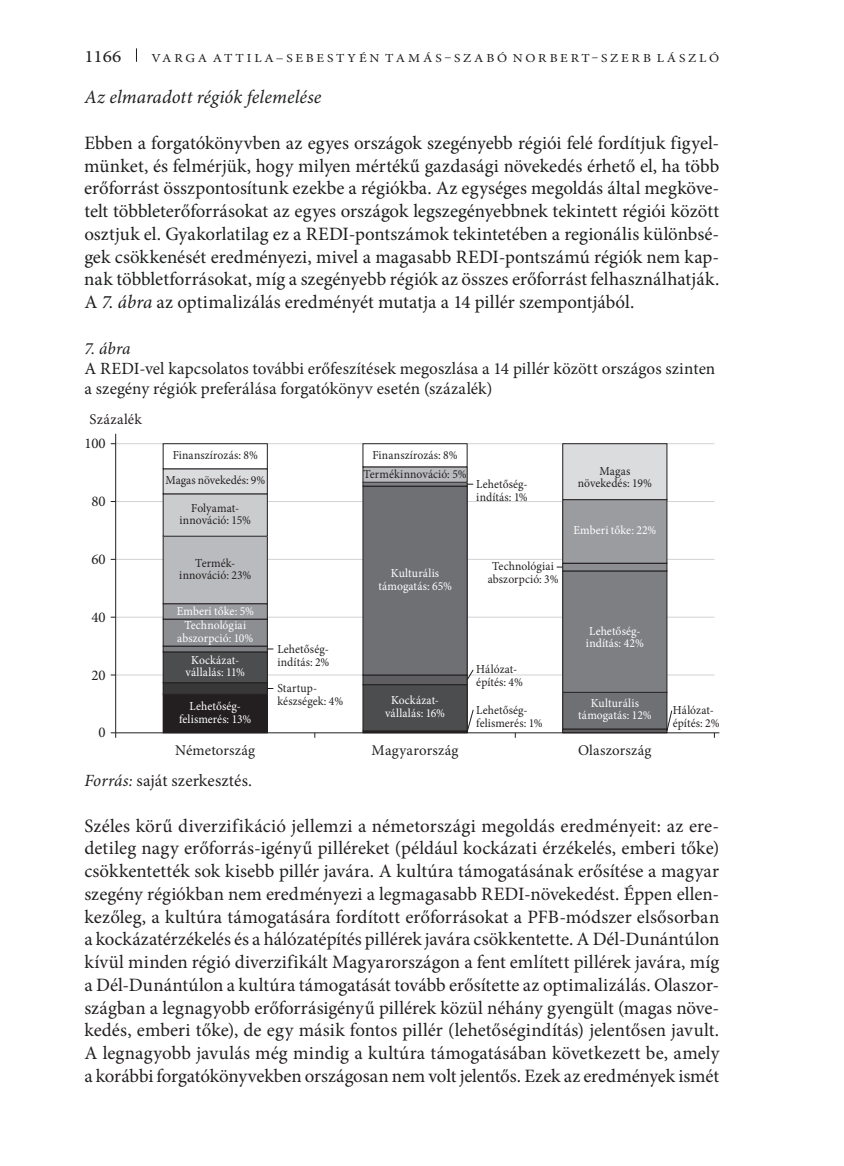
<style>
.page{position:relative;width:844px;height:1166px;background:#fff}
.page>*{position:absolute;margin:0;border:0;box-sizing:border-box;transform-origin:0 0}
.t1{font:18.9px/22.8px "Minion Pro";color:#231f20;text-align:justify}
.t2{font:18.9px/22.8px "Minion Pro";letter-spacing:-.01em;color:#1d1e1f;text-align:justify}
.t3{font:italic 18.9px "Minion Pro";letter-spacing:.005em;color:#1d1e1f}
.t4{font:17.5px "Minion Pro";color:#1d1e1f;scale:1.1 1}
.t5{font:17.15px/20.1px "Minion Pro";color:#1d1e1f}
.t6{font:17.15px "Minion Pro";color:#231f20}
.t7{font:italic 17.15px "Minion Pro";color:#1d1e1f}
.t8{font:14.88px "Minion Pro Regular 11";letter-spacing:.01em;color:#231f20}
.t9{font:12.25px/13.1px "Minion Pro Regular 11";letter-spacing:.005em;color:#231f20;scale:.95 1}
.t10{font:12.25px/12.2px "Minion Pro Regular 11";letter-spacing:.01em;color:#fff;text-align:center;scale:.95 1}
.t11{font:12.25px "Minion Pro";letter-spacing:.24em;color:#1d1e1f;scale:1.1 1}
.s1{font-style:italic}
</style>
<div class="page">
<svg style="left:136px;top:48px;width:1px;height:14px"></svg>
<hr style="left:116px;top:674px;width:598px;height:1px;background:#d1d2d4">
<hr style="left:116px;top:617px;width:598px;height:1px;background:#d1d2d4">
<hr style="left:116px;top:559px;width:598px;height:1px;background:#d1d2d4">
<hr style="left:116px;top:501px;width:598px;height:1px;background:#d1d2d4">
<hr style="left:116px;top:443px;width:598px;height:1px;background:#d1d2d4">
<hr style="left:563px;top:729px;width:104px;height:4px;background:#5f5f62">
<div style="left:562px;top:728px;width:105px;height:5px;border:1px solid #231f20"></div>
<div style="left:563px;top:692px;width:104px;height:37px;background:#6f7073"></div>
<div style="left:562px;top:692px;width:105px;height:37px;border:1px solid #231f20"></div>
<div style="left:563px;top:571px;width:104px;height:121px;background:#7d7f82"></div>
<div style="left:562px;top:570px;width:105px;height:123px;border:1px solid #231f20"></div>
<div style="left:563px;top:563px;width:104px;height:8px;background:#8c8e91"></div>
<div style="left:562px;top:563px;width:105px;height:8px;border:1px solid #231f20"></div>
<div style="left:563px;top:500px;width:104px;height:63px;background:#9b9ca0"></div>
<div style="left:562px;top:499px;width:105px;height:65px;border:1px solid #231f20"></div>
<div style="left:563px;top:444px;width:104px;height:56px;background:#dbdcde"></div>
<div style="left:562px;top:443px;width:105px;height:57px;border:1px solid #231f20"></div>
<div style="left:163px;top:694px;width:104px;height:39px;background:#231f20"></div>
<div style="left:163px;top:694px;width:105px;height:39px;border:1px solid #231f20"></div>
<div style="left:163px;top:683px;width:104px;height:11px;background:#383839"></div>
<div style="left:163px;top:682px;width:105px;height:13px;border:1px solid #231f20"></div>
<div style="left:163px;top:652px;width:104px;height:31px;background:#4c4d4e"></div>
<div style="left:163px;top:651px;width:105px;height:32px;border:1px solid #231f20"></div>
<div style="left:163px;top:646px;width:104px;height:6px;background:#7d7f82"></div>
<div style="left:163px;top:646px;width:105px;height:6px;border:1px solid #231f20"></div>
<div style="left:163px;top:619px;width:104px;height:27px;background:#8c8e91"></div>
<div style="left:163px;top:619px;width:105px;height:27px;border:1px solid #231f20"></div>
<div style="left:163px;top:604px;width:104px;height:15px;background:#9b9ca0"></div>
<div style="left:163px;top:536px;width:104px;height:68px;background:#babbbe"></div>
<div style="left:163px;top:536px;width:105px;height:68px;border:1px solid #231f20"></div>
<div style="left:163px;top:494px;width:104px;height:42px;background:#cbccce"></div>
<div style="left:163px;top:493px;width:105px;height:44px;border:1px solid #231f20"></div>
<div style="left:163px;top:469px;width:104px;height:25px;background:#dbdcde"></div>
<div style="left:163px;top:443px;width:105px;height:26px;border:1px solid #231f20"></div>
<div style="left:362px;top:730px;width:106px;height:3px;border:1px solid #231f20"></div>
<div style="left:363px;top:685px;width:104px;height:46px;background:#4c4d4e"></div>
<div style="left:362px;top:684px;width:106px;height:47px;border:1px solid #231f20"></div>
<div style="left:363px;top:675px;width:104px;height:10px;background:#5f5f62"></div>
<div style="left:362px;top:674px;width:106px;height:11px;border:1px solid #231f20"></div>
<div style="left:363px;top:486px;width:104px;height:189px;background:#6f7073"></div>
<div style="left:362px;top:486px;width:106px;height:189px;border:1px solid #231f20"></div>
<div style="left:363px;top:467px;width:104px;height:15px;background:#babbbe"></div>
<div style="left:362px;top:466px;width:106px;height:17px;border:1px solid #231f20"></div>
<div style="left:362px;top:443px;width:106px;height:24px;border:1px solid #231f20"></div>
<hr style="left:115px;top:434px;width:1px;height:299px;background:#231f20">
<hr style="left:116px;top:732px;width:603px;height:1px;background:#231f20">
<svg style="left:111px;top:732px;width:5px;height:6px"></svg>
<svg style="left:466px;top:669px;width:8px;height:12px"></svg>
<svg style="left:466px;top:709px;width:8px;height:24px"></svg>
<svg style="left:666px;top:709px;width:7px;height:23px"></svg>
<p class="t4" style="left:84px;top:44px;width:35px">1166</p>
<p class="t11" style="left:151px;top:50px;width:518px">Varga Attila−Sebestyén Tamás–Szabó Nor bert–Szerb László</p>
<p class="t3" style="left:84px;top:84px;width:239px">Az elmaradott régiók felemelése</p>
<p class="t2" style="left:84px;top:132px;width:636px">Ebben a forgatókönyvben az egyes országok szegényebb régiói felé fordítjuk figyel&shy;münket, és felmérjük, hogy milyen mértékű gazdasági növekedés érhető el, ha több erőforrást összpontosítunk ezekbe a régiókba. Az egységes megoldás által megköve&shy;telt többleterőforrásokat az egyes országok legszegényebbnek tekintett régiói között osztjuk el. Gyakorlatilag ez a REDI</p>
<p class="t2" style="left:84px;top:223px;width:636px;text-indent:264px">-pontszámok tekintetében a regionális különbsé&shy;gek csökkenését eredményezi, mivel a magasabb REDI</p>
<p class="t2" style="left:84px;top:245px;width:637px;text-indent:414px">-pontszámú régiók nem kap&shy;nak többletforrásokat, míg a szegényebb régiók az összes erőforrást felhasználhatják.<br>A <span class="s1">7. ábra</span> az optimalizálás eredményét mutatja a 14 pillér szempontjából.</p>
<p class="t7" style="left:84px;top:336px;width:48px">7. ábra</p>
<p class="t5" style="left:84px;top:358px;width:27px">A REDI</p>
<p class="t5" style="left:84px;top:358px;width:632px;text-indent:55px">-vel kapcsolatos további erőfeszítések megoszlása a 14 pillér között országos szinten a szegény régiók preferálása forgatókönyv esetén (százalék)</p>
<p class="t8" style="left:90px;top:409px;width:54px">Százalék</p>
<p class="t8" style="left:84px;top:434px;width:23px">100</p>
<p class="t8" style="left:91px;top:491px;width:16px">80</p>
<p class="t8" style="left:91px;top:549px;width:16px">60</p>
<p class="t8" style="left:91px;top:607px;width:16px">40</p>
<p class="t8" style="left:91px;top:665px;width:16px">20</p>
<p class="t8" style="left:99px;top:723px;width:9px">0</p>
<p class="t9" style="left:173px;top:449px;width:91px">Finanszírozás: 8%</p>
<p class="t9" style="left:165px;top:474px;width:107px">Magas növekedés: 9%</p>
<p class="t9" style="left:179px;top:502px;width:77px;line-height:12.2px;text-align:center">Folyamat&shy;innováció: 15%</p>
<p class="t9" style="left:179px;top:557px;width:77px;line-height:12.2px;text-align:center">Termék&shy;innováció: 23%</p>
<p class="t10" style="left:177px;top:605px;width:83px">Emberi tőke: 5%</p>
<p class="t10" style="left:177px;top:619px;width:82px">Technológiai abszorpció: 10%</p>
<p class="t10" style="left:185px;top:654px;width:64px">Kockázat&shy;vállalás: 11%</p>
<p class="t9" style="left:277px;top:642px;width:56px">Lehetőség&shy;indítás: 2%</p>
<p class="t10" style="left:179px;top:699px;width:77px;line-height:13.1px">Lehetőség&shy;felismerés: 13%</p>
<p class="t9" style="left:277px;top:682px;width:71px">Startup&shy;készségek: 4%</p>
<p class="t9" style="left:372px;top:449px;width:91px">Finanszírozás: 8%</p>
<p class="t9" style="left:364px;top:468px;width:110px">Termékinnováció: 5%</p>
<p class="t9" style="left:476px;top:477px;width:56px">Lehetőség&shy;indítás: 1%</p>
<p class="t10" style="left:378px;top:566px;width:79px;line-height:13.1px">Kulturális támogatás: 65%</p>
<p class="t9" style="left:488px;top:560px;width:76px;text-align:center">Technológiai abszorpció: 3%</p>
<p class="t10" style="left:385px;top:693px;width:65px;line-height:13.1px">Kockázat&shy;vállalás: 16%</p>
<p class="t9" style="left:476px;top:662px;width:51px">Hálózat&shy;építés: 4%</p>
<p class="t9" style="left:476px;top:703px;width:71px">Lehetőség&shy;felismerés: 1%</p>
<p class="t9" style="left:578px;top:464px;width:79px;line-height:12.2px;text-align:center">Magas növekedés: 19%</p>
<p class="t10" style="left:573px;top:524px;width:89px">Emberi tőke: 22%</p>
<p class="t10" style="left:586px;top:624px;width:62px;text-align:left">Lehetőség&shy;indítás: 42%</p>
<p class="t10" style="left:578px;top:696px;width:79px">Kulturális támogatás: 12%</p>
<p class="t8" style="left:175px;top:740px;width:81px">Németország</p>
<p class="t8" style="left:372px;top:740px;width:88px">Magyarország</p>
<p class="t8" style="left:578px;top:740px;width:75px">Olaszország</p>
<p class="t9" style="left:673px;top:703px;width:51px">Hálózat&shy;építés: 2%</p>
<p class="t6" style="left:84px;top:769px;width:169px"><span class="s1">Forrás:</span> saját szerkesztés.</p>
<p class="t1" style="left:84px;top:814px;width:637px">Széles körű diverzifikáció jellemzi a németországi megoldás eredményeit: az ere&shy;detileg nagy erőforrás-igényű pilléreket (például kockázati érzékelés, emberi tőke) csökkentették sok kisebb pillér javára. A kultúra támogatásának erősítése a magyar szegény régiókban nem eredményezi a legmagasabb REDI</p>
<p class="t1" style="left:84px;top:882px;width:637px;text-indent:440px">-növekedést. Éppen ellen&shy;kezőleg, a kultúra támogatására fordított erőforrásokat a PFB -módszer elsősorban a kockázatérzékelés és a hálózatépítés pillérek javára csökkentette. A Dél-Dunántúlon kívül minden régió diverzifikált Magyarországon a fent említett pillérek javára, míg a Dél-Dunántúlon a kultúra támogatását tovább erősítette az optimalizálás. Olaszor&shy;szágban a legnagyobb erőforrásigényű pillérek közül néhány gyengült (magas növe&shy;kedés, emberi tőke), de egy másik fontos pillér (lehetőségindítás) jelentősen javult.<br>A legnagyobb javulás még mindig a kultúra támogatásában következett be, amely a korábbi forgatókönyvekben országosan nem volt jelentős. Ezek az eredmények ismét</p>
</div>
